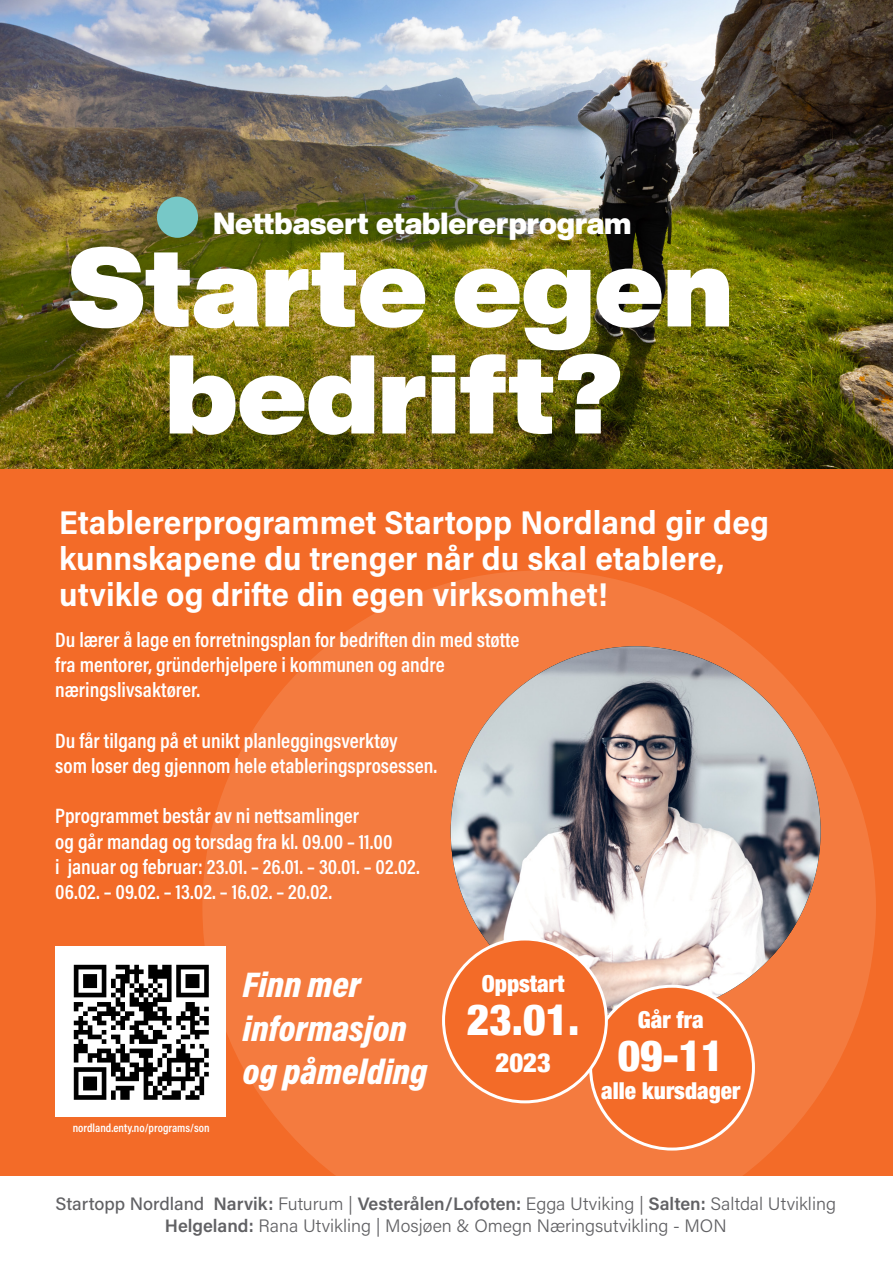
<style>
.page{position:relative;width:893px;height:1263px;background:#fff}
.page>*{position:absolute;margin:0;border:0;box-sizing:border-box;transform-origin:0 0}
.t1{font:900 expanded 109.65px/106.9px "Helvetica Now Display";color:#fff;text-align:center}
.t2{font:900 condensed 43.35px "Helvetica Neue";color:#fff}
.t3{font:italic 900 36px/43.2px "Acumin Pro Cond";color:#fff}
.t4{font:33px/36px "Acumin Variable Concept";color:#fff}
.t5{font:900 30px "Helvetica Now Display";color:#fff}
.t6{font:900 condensed 26.7px "Helvetica Neue";color:#fff}
.t7{font:900 condensed 23.25px "Helvetica Neue";color:#fff}
.t8{font:600 21px/25.2px "Acumin Pro Cond";color:#fff}
.t9{font:300 18px/21.6px "Acumin Pro";color:#616164;text-align:center}
.t10{font:600 12px "Acumin Pro Cond";color:#fff}
.s1{font-weight:500}
.s2{font-weight:600}
</style>
<div class="page">
<div style="left:0;top:0;width:893px;height:1176px;background:#f36b28"></div>
<svg style="left:202px;top:570px;width:674px;height:674px;background:#f58852"></svg>
<img style="left:0;top:0;width:893px;height:468px">
<svg style="left:451px;top:646px;width:369px;height:370px;background:#f27a3e"></svg>
<img style="left:451px;top:646px;width:369px;height:370px;border-radius:185px">
<div style="left:591px;top:986px;width:162px;height:163px;background:#f36b28;border-radius:50%"></div>
<div style="left:444px;top:939px;width:162px;height:163px;background:#f36b28;border-radius:50%"></div>
<div style="left:442px;top:937px;width:166px;height:166px;border:3px solid #fff;border-radius:50%"></div>
<img style="left:55px;top:946px;width:170px;height:170px">
<div style="left:157px;top:197px;width:41px;height:41px;background:#77c8c7;border-radius:50%"></div>
<p class="t5" style="left:213px;top:203px;width:420px">Nettbasert etablererprogram</p>
<h1 class="t1" style="left:68px;top:234px;width:667px">Starte egen bedrift?</h1>
<p class="t4" style="left:59px;top:503px;width:711px">Etablererprogrammet Startopp Nordland gir deg kunnskapene du trenger når du skal etablere, utvikle og drifte din egen virksomhet!</p>
<p class="t8" style="left:55px;top:626px;width:466px">Du lærer å lage en forretningsplan for bedriften din med støtte fra mentorer, gründerhjelpere i kommunen og andre næringslivsaktører.</p>
<p class="t8" style="left:55px;top:727px;width:344px">Du får tilgang på et unikt planleggingsverktøy</p>
<p class="t8" style="left:55px;top:752px;width:383px">som loser deg gjennom hele etableringsprosessen.</p>
<p class="t8" style="left:55px;top:803px;width:366px">Pprogrammet består av ni nettsamlinger<br>og går mandag og torsdag fra kl. 09.00 – 11.00<br>i januar og februar: 23.01. – 26.01. – 30.01. – 02.02.<br>06.02. – 09.02. – 13.02. – 16.02. – 20.02.</p>
<p class="t10" style="left:73px;top:1120px;width:138px">nordland.enty.no/programs/son</p>
<p class="t3" style="left:243px;top:962px;width:186px">Finn mer informasjon og påmelding</p>
<p class="t7" style="left:482px;top:964px;width:84px">Oppstart</p>
<p class="t2" style="left:467px;top:984px;width:114px">23.01.</p>
<p class="t6" style="left:495px;top:1040px;width:57px">2023</p>
<p class="t7" style="left:638px;top:1000px;width:68px">Går fra</p>
<p class="t2" style="left:618px;top:1020px;width:107px">09-11</p>
<p class="t7" style="left:601px;top:1072px;width:141px">alle kursdager</p>
<p class="t9" style="left:55px;top:1192px;width:782px"><span class="s1">Startopp Nordland</span> <span class="s2">Narvik:</span> Futurum | <span class="s2">Vesterålen/Lofoten:</span> Egga Utviking | <span class="s2">Salten:</span> Saltdal Utvikling<br><span class="s2">Helgeland:</span> Rana Utvikling | Mosjøen &amp; Omegn Næringsutvikling - MON</p>
</div>
